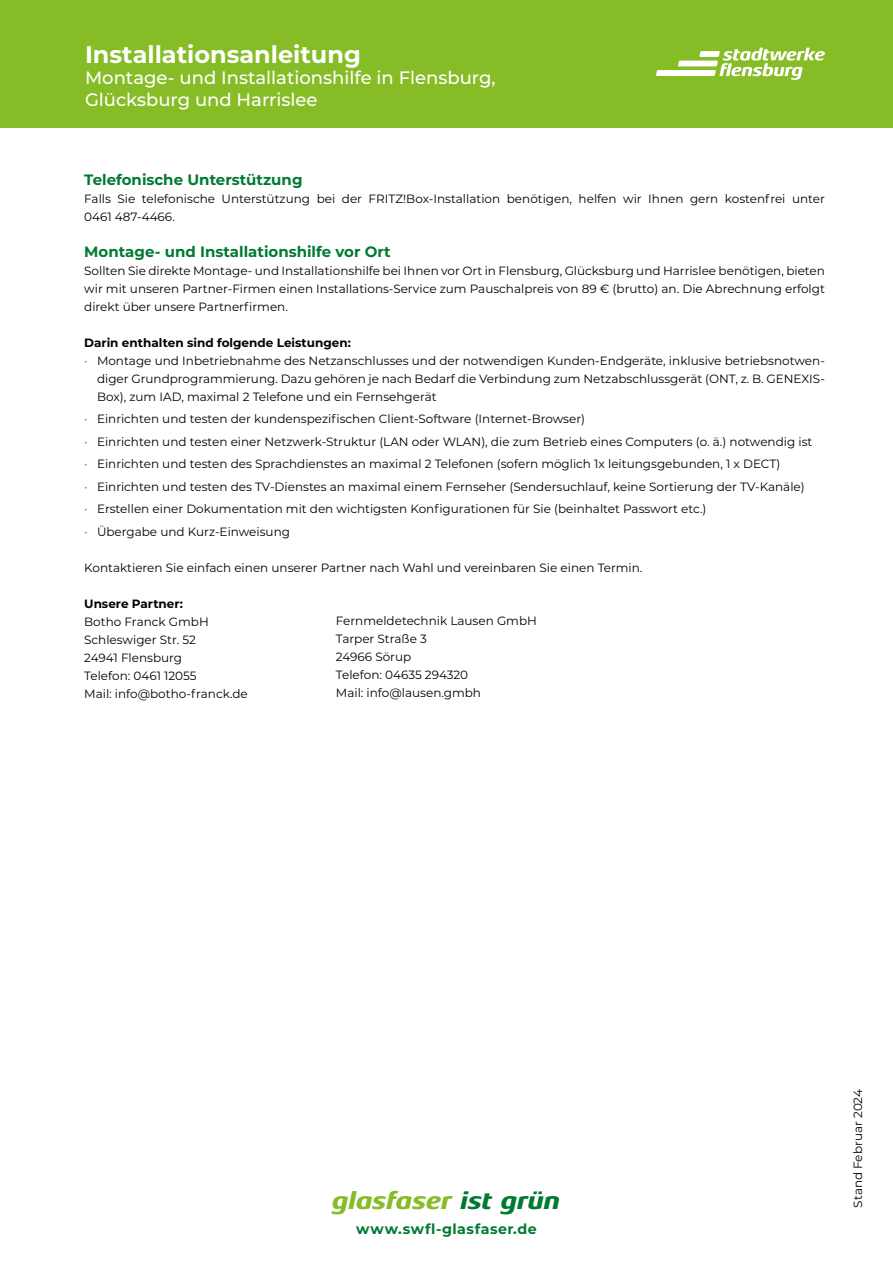
<style>
.page{position:relative;width:893px;height:1263px;background:#fff}
.page>*{position:absolute;margin:0;border:0;box-sizing:border-box;transform-origin:0 0}
.Überschrift{font:italic 800 24.75px "Aeonis LT Pro";color:#86bc25}
.t1{font:700 24px "Montserrat";color:#fff}
.t2{font:500 18px/21.6px "Montserrat";color:#fff}
.Überschrift-2{font:700 15px "Montserrat";color:#007a31}
.t3{font:700 14.25px "Montserrat";letter-spacing:.035em;color:#007a31}
.Fließtext{font:12px/18px "Montserrat";color:#000;text-align:justify}
.Fließtext-2{font:700 12px "Montserrat";color:#000}
.s1{color:#ee7203}
.s2{color:#007a31}
</style>
<div class="page">
<div style="left:0;top:0;width:893px;height:128px;background:#86bc25"></div>
<svg style="left:656px;top:48px;width:169px;height:32px"></svg>
<p class="t1" style="left:85px;top:37px;width:277px">Installationsanleitung</p>
<p class="t2" style="left:85px;top:66px;width:412px">Montage- und Installationshilfe in Flensburg,<br>Glücksburg und Harrislee</p>
<p class="Überschrift-2" style="left:84px;top:168px;width:220px">Telefonische Unterstützung</p>
<p class="Fließtext" style="left:84px;top:189px;width:742px">Falls Sie telefonische Unterstützung bei der FRITZ!Box-Installation benötigen, helfen wir Ihnen gern kostenfrei unter<br>0461 487-4466.</p>
<p class="Überschrift-2" style="left:84px;top:240px;width:308px">Montage- und Installationshilfe vor Ort</p>
<p class="Fließtext" style="left:84px;top:261px;width:742px">Sollten Sie direkte Montage- und Installationshilfe bei Ihnen vor Ort in Flensburg, Glücksburg und Harrislee benötigen, bieten wir mit unseren Partner-Firmen einen Installations-Service zum Pauschalpreis von 89 € (brutto) an. Die Abrechnung erfolgt direkt über unsere Partnerfirmen.</p>
<p class="Fließtext-2" style="left:84px;top:334px;width:268px">Darin enthalten sind folgende Leistungen:</p>
<p class="Fließtext" style="left:97px;top:351px;width:729px;text-indent:-13px"><span class="s1">•</span> Montage und Inbetriebnahme des Netzanschlusses und der notwendigen Kunden-Endgeräte, inklusive betriebsnotwen&shy;diger Grundprogrammierung. Dazu gehören je nach Bedarf die Verbindung zum Netzabschlussgerät (ONT, z. B. GENEXIS-Box), zum IAD, maximal 2 Telefone und ein Fernsehgerät</p>
<p class="Fließtext" style="left:84px;top:409px;width:502px"><span class="s1">•</span> Einrichten und testen der kundenspezifischen Client-Software (Internet-Browser)</p>
<p class="Fließtext" style="left:84px;top:432px;width:730px"><span class="s1">•</span> Einrichten und testen einer Netzwerk-Struktur (LAN oder WLAN), die zum Betrieb eines Computers (o. ä.) notwendig ist</p>
<p class="Fließtext" style="left:84px;top:454px;width:698px"><span class="s1">•</span> Einrichten und testen des Sprachdienstes an maximal 2 Telefonen (sofern möglich 1x leitungsgebunden, 1 x DECT)</p>
<p class="Fließtext" style="left:84px;top:477px;width:722px"><span class="s1">•</span> Einrichten und testen des TV-Dienstes an maximal einem Fernseher (Sendersuchlauf, keine Sortierung der TV-Kanäle)</p>
<p class="Fließtext" style="left:84px;top:499px;width:624px"><span class="s1">•</span> Erstellen einer Dokumentation mit den wichtigsten Konfigurationen für Sie (beinhaltet Passwort etc.)</p>
<p class="Fließtext" style="left:84px;top:522px;width:207px"><span class="s1">•</span> Übergabe und Kurz-Einweisung</p>
<p class="Fließtext" style="left:84px;top:558px;width:560px">Kontaktieren Sie einfach einen unserer Partner nach Wahl und vereinbaren Sie einen Termin.</p>
<p class="Fließtext-2" style="left:84px;top:595px;width:100px">Unsere Partner:</p>
<p class="Fließtext" style="left:84px;top:612px;width:126px">Botho Franck GmbH</p>
<p class="Fließtext" style="left:84px;top:630px;width:113px">Schleswiger Str. 52</p>
<p class="Fließtext" style="left:84px;top:648px;width:99px">24941 Flensburg</p>
<p class="Fließtext" style="left:84px;top:666px;width:114px">Telefon: 0461 12055</p>
<p class="Fließtext" style="left:84px;top:684px;width:165px">Mail: info@botho-franck.de</p>
<p class="Fließtext" style="left:336px;top:611px;width:202px">Fernmeldetechnik Lausen GmbH</p>
<p class="Fließtext" style="left:336px;top:629px;width:92px">Tarper Straße 3</p>
<p class="Fließtext" style="left:336px;top:647px;width:77px">24966 Sörup</p>
<p class="Fließtext" style="left:336px;top:665px;width:134px">Telefon: 04635 294320</p>
<p class="Fließtext" style="left:336px;top:683px;width:147px">Mail: info@lausen.gmbh</p>
<p class="Überschrift" style="left:332px;top:1187px;width:229px">glasfaser <span class="s2">ist grün</span></p>
<p class="t3" style="left:356px;top:1219px;width:182px">www.swfl-glasfaser.de</p>
<p class="Fließtext" style="left:848px;top:1208px;width:120px;rotate:-90deg">Stand Februar 2024</p>
</div>
